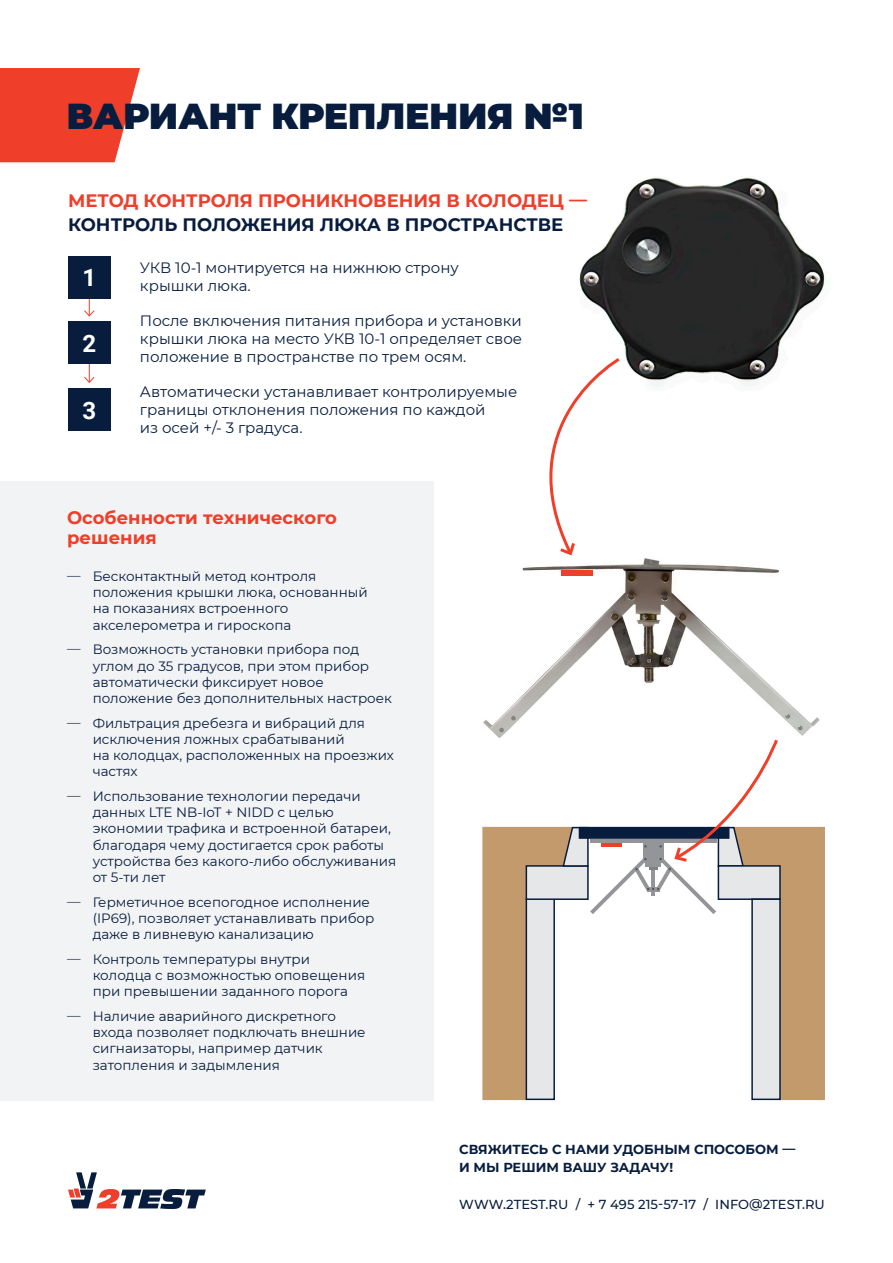
<style>
.page{position:relative;width:893px;height:1263px;background:#fff}
.page>*{position:absolute;margin:0;border:0;box-sizing:border-box;transform-origin:0 0}
.Заголовок{font:900 36px "Montserrat";letter-spacing:-.01em;color:#081d3e}
.Список_copy{font:700 24px "Roboto";color:#fff}
.Подзаголовок_1_orange_bold_TT{font:700 18px/24px "Montserrat";color:#ef3e29}
.Заголовок_2{font:700 18px/19.5px "Montserrat";color:#ef3e29}
.Заголовок_2-2{font:15px/18px "Montserrat";color:#081d3e}
.t1{font:13.5px/16.2px "Montserrat";color:#081d3e}
.t2{font:700 13.05px/18px "Montserrat";color:#081d3e}
.t3{font:500 13.05px "Montserrat";letter-spacing:.005em;color:#081d3e}
.s1{color:#081d3e}
.s2{font-weight:300}
</style>
<div class="page">
<img style="left:579px;top:177px;width:246px;height:211px">
<div style="left:0;top:481px;width:434px;height:620px;background:#f2f3f4"></div>
<svg style="left:68px;top:1172px;width:138px;height:37px"></svg>
<svg style="left:0;top:68px;width:140px;height:94px;background:#f04f3c"></svg>
<img style="left:483px;top:558px;width:337px;height:179px">
<div style="left:561px;top:570px;width:31px;height:6px;background:#ef3e29"></div>
<svg style="left:549px;top:356px;width:73px;height:200px"></svg>
<svg style="left:482px;top:737px;width:343px;height:364px"></svg>
<svg style="left:83px;top:298px;width:12px;height:19px"></svg>
<hr style="left:89px;top:335px;width:1px;height:47px;background:#ef3e29">
<svg style="left:84px;top:376px;width:11px;height:7px"></svg>
<div style="left:68px;top:256px;width:43px;height:42px;background:#081d3e"></div>
<div style="left:68px;top:322px;width:43px;height:42px;background:#081d3e"></div>
<div style="left:68px;top:388px;width:43px;height:43px;background:#081d3e"></div>
<p class="Заголовок" style="left:67px;top:89px;width:519px">ВАРИАНТ КРЕПЛЕНИЯ №1</p>
<p class="Подзаголовок_1_orange_bold_TT" style="left:68px;top:187px;width:521px">МЕТОД КОНТРОЛЯ ПРОНИКНОВЕНИЯ В КОЛОДЕЦ —<br><span class="s1">КОНТРОЛЬ ПОЛОЖЕНИЯ ЛЮКА В ПРОСТРАНСТВЕ</span></p>
<p class="Список_copy" style="left:82px;top:261px;width:15px">1</p>
<p class="Список_copy" style="left:82px;top:326px;width:15px">2</p>
<p class="Список_copy" style="left:82px;top:393px;width:15px">3</p>
<p class="Заголовок_2-2" style="left:140px;top:258px;width:320px">УКВ 10-1 монтируется на нижнюю строну крышки люка.</p>
<p class="Заголовок_2-2" style="left:140px;top:311px;width:384px;text-align:justify">После включения питания прибора и установки крышки люка на место УКВ 10-1 определяет свое положение в пространстве по трем осям.</p>
<p class="Заголовок_2-2" style="left:140px;top:382px;width:379px">Автоматически устанавливает контролируемые границы отклонения положения по каждой<br>из осей +/- 3 градуса.</p>
<p class="Заголовок_2" style="left:67px;top:507px;width:271px">Особенности технического решения</p>
<p class="t1" style="left:93px;top:568px;width:277px;text-indent:-26px"><span class="s2">ُ</span> Бесконтактный метод контроля положения крышки люка, основанный на показаниях встроенного акселерометра и гироскопа</p>
<p class="t1" style="left:93px;top:641px;width:301px;text-indent:-26px"><span class="s2">ُ</span> Возможность установки прибора под углом до 35 градусов, при этом прибор автоматически фиксирует новое положение без дополнительных настроек</p>
<p class="t1" style="left:93px;top:714px;width:303px;text-indent:-26px"><span class="s2">ُ</span> Фильтрация дребезга и вибраций для исключения ложных срабатываний<br>на колодцах, расположенных на проезжих частях</p>
<p class="t1" style="left:93px;top:787px;width:305px;text-indent:-26px"><span class="s2">ُ</span> Использование технологии передачи данных LTE NB-IoT + NIDD с целью экономии трафика и встроенной батареи, благодаря чему достигается срок работы устройства без какого-либо обслуживания от 5-ти лет</p>
<p class="t1" style="left:93px;top:893px;width:283px;text-indent:-26px"><span class="s2">ُ</span> Герметичное всепогодное исполнение (IP69), позволяет устанавливать прибор даже в ливневую канализацию</p>
<p class="t1" style="left:93px;top:950px;width:274px;text-indent:-26px"><span class="s2">ُ</span> Контроль температуры внутри колодца с возможностью оповещения при превышении заданного порога</p>
<p class="t1" style="left:93px;top:1007px;width:274px;text-indent:-26px"><span class="s2">ُ</span> Наличие аварийного дискретного входа позволяет подключать внешние сигнаизаторы, например датчик затопления и задымления</p>
<p class="t2" style="left:459px;top:1140px;width:338px">СВЯЖИТЕСЬ С НАМИ УДОБНЫМ СПОСОБОМ —<br>И МЫ РЕШИМ ВАШУ ЗАДАЧУ!</p>
<p class="t3" style="left:459px;top:1195px;width:367px">WWW.2TEST.RU / + 7 495 215-57-17 / INFO@2TEST.RU</p>
</div>
